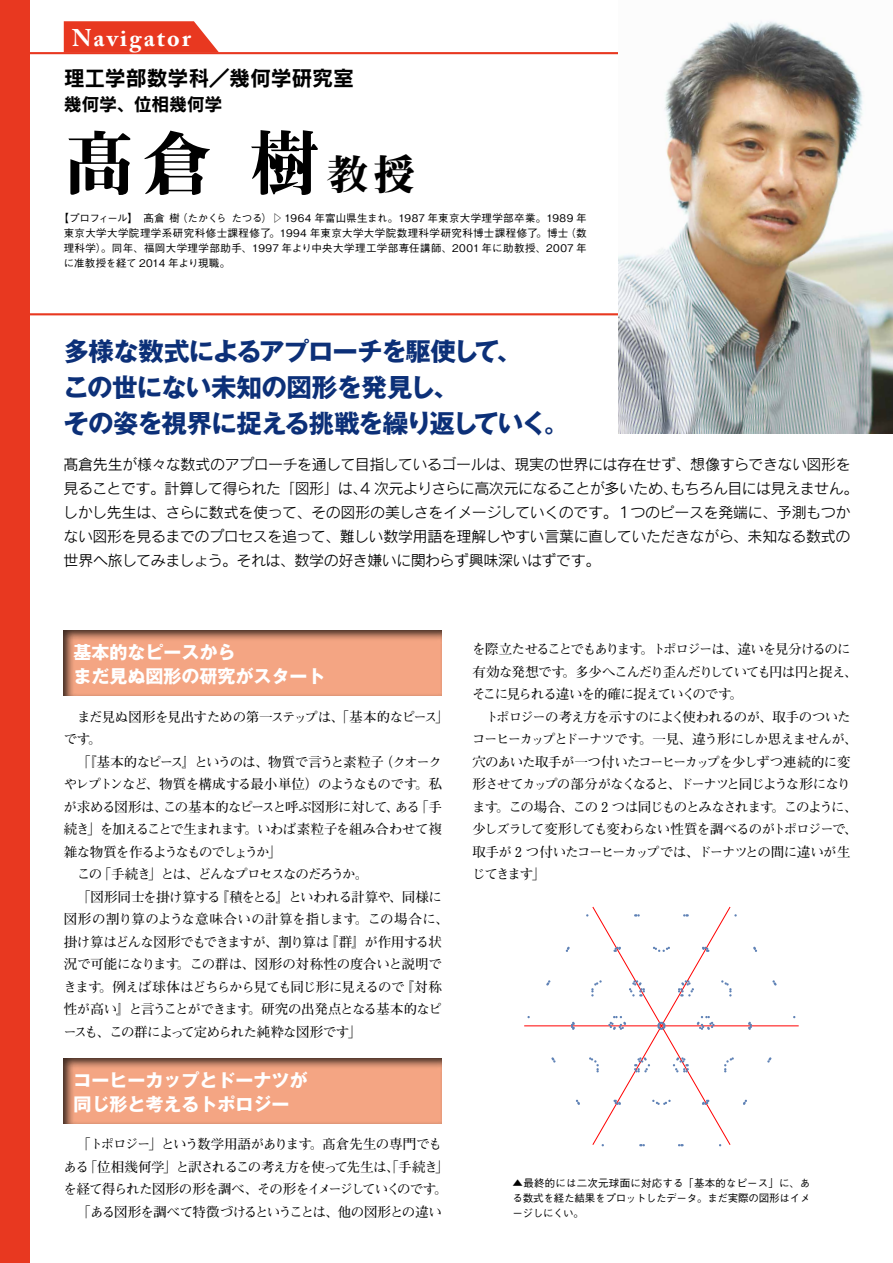
<style>
.page{position:relative;width:893px;height:1263px;background:#fff}
.page>*{position:absolute;margin:0;border:0;box-sizing:border-box;transform-origin:0 0}
.t1{font:70.5px "Midashi Min Pro MA31";color:#000}
.t2{font:42px "Midashi Min Pro MA31";color:#000}
.t3{font:700 25.5px/36px "Gothic MB101 Pro";letter-spacing:-.035em;color:#0c3078}
.t4{font:700 24px "Adobe Caslon Pro";letter-spacing:.09em;color:#fff}
.t5{font:21px "Rodin Pro B";letter-spacing:-.01em;color:#000}
.t6{font:700 18px/24px "Gothic MB101 Pro";color:#fff}
.t7{font:18px "Rodin Pro B";letter-spacing:-.015em;color:#000}
.t8{font:15px/24px "Rodin Pro M";letter-spacing:-.03em;color:#000}
.t9{font:700 13.5px/22.5px "Futo Min A101 Pro";letter-spacing:-.07em;color:#000}
.t10{font:700 13.5px/22.5px "Futo Min A101 Pro";letter-spacing:-.02em;color:#000}
.t11{font:700 13.5px/22.5px "Futo Min A101 Pro";letter-spacing:-.035em;color:#000}
.t12{font:700 13.5px/22.5px "Futo Min A101 Pro";letter-spacing:-.03em;color:#000}
.t13{font:700 13.5px/22.5px "Futo Min A101 Pro";letter-spacing:-.1em;color:#000}
.t14{font:700 13.5px "Futo Min A101 Pro";letter-spacing:-.105em;color:#000}
.t15{font:700 13.5px "Futo Min A101 Pro";letter-spacing:-.12em;color:#000}
.t16{font:700 13.5px "Futo Min A101 Pro";letter-spacing:-.11em;color:#000}
.t17{font:700 13.5px "Futo Min A101 Pro";letter-spacing:-.095em;color:#000}
.t18{font:700 13.5px "Futo Min A101 Pro";letter-spacing:-.025em;color:#000}
.t19{font:700 13.5px "Futo Min A101 Pro";letter-spacing:-.125em;color:#000}
.t20{font:700 13.5px "Futo Min A101 Pro";letter-spacing:-.015em;color:#000}
.t21{font:500 10.5px/15px "Gothic BBB Pro";letter-spacing:.02em;color:#000}
.t22{font:500 10.5px "Gothic BBB Pro";letter-spacing:-.065em;color:#000}
.s1{font-size:70.5px}
</style>
<div class="page">
<hr style="left:0;top:52px;width:850px;height:2px;background:#e83820">
<hr style="left:0;top:313px;width:850px;height:2px;background:#e83820">
<svg style="left:64px;top:21px;width:155px;height:31px;background:#ea4934"></svg>
<div style="left:0;top:0;width:30px;height:1263px;background:#e83820"></div>
<div style="left:63px;top:628px;width:381px;height:68px;background:#000;opacity:.75"></div>
<div style="left:63px;top:1056px;width:381px;height:67px;background:#000;opacity:.75"></div>
<img style="left:619px;top:21px;width:274px;height:413px">
<hr style="left:525px;top:1025px;width:273px;height:1px;background:#f00">
<svg style="left:753px;top:947px;width:4px;height:5px"></svg>
<svg style="left:772px;top:980px;width:5px;height:5px"></svg>
<svg style="left:748px;top:1022px;width:4px;height:8px"></svg>
<svg style="left:767px;top:1057px;width:4px;height:5px"></svg>
<svg style="left:743px;top:1100px;width:4px;height:5px"></svg>
<svg style="left:566px;top:947px;width:4px;height:5px"></svg>
<svg style="left:546px;top:980px;width:4px;height:5px"></svg>
<svg style="left:571px;top:1022px;width:4px;height:8px"></svg>
<svg style="left:551px;top:1057px;width:4px;height:5px"></svg>
<svg style="left:576px;top:1100px;width:4px;height:5px"></svg>
<svg style="left:586px;top:907px;width:151px;height:239px"></svg>
<h3 class="t4" style="left:72px;top:23px;width:120px">Navigator</h3>
<h3 class="t5" style="left:64px;top:64px;width:292px">理工学部数学科／幾何学研究室</h3>
<h3 class="t7" style="left:64px;top:92px;width:160px">幾何学、位相幾何学</h3>
<h2 class="t2" style="left:249px;top:142px;width:167px"><span class="s1">樹</span>教授</h2>
<h1 class="t1" style="left:64px;top:109px;width:150px">髙倉</h1>
<p class="t22" style="left:59px;top:209px;width:108px">【プロフィール】　髙倉</p>
<p class="t21" style="left:177px;top:209px;width:51px">（たかくら</p>
<p class="t21" style="left:169px;top:209px;width:12px">樹</p>
<p class="t21" style="left:231px;top:209px;width:357px">たつる）▷1964 年富山県生まれ。1987 年東京大学理学部卒業。1989 年</p>
<p class="t21" style="left:566px;top:224px;width:23px">（数</p>
<p class="t21" style="left:64px;top:224px;width:524px">東京大学大学院理学系研究科修士課程修了。1994 年東京大学大学院数理科学研究科博士課程修了。博士<br>理科学）。同年、福岡大学理学部助手、1997 年より中央大学理工学部専任講師、2001 年に助教授、2007 年に准教授を経て 2014 年より現職。</p>
<h3 class="t3" style="left:63px;top:330px;width:507px">多様な数式によるアプローチを駆使して、<br>この世にない未知の図形を発見し、<br>その姿を視界に捉える挑戦を繰り返していく。</h3>
<p class="t8" style="left:670px;top:452px;width:190px;text-indent:-606px">髙倉先生が様々な数式のアプローチを通して目指しているゴールは、現実の世界には存在せず、想像すらできない図形をもちろん目には見えません。</p>
<p class="t8" style="left:63px;top:476px;width:789px">見ることです。計算して得られた「図形」は 4、次元よりさらに高次元になることが多いため、<br>しかし先生は、さらに数式を使って、その図形の美しさをイメージしていくのです。１つのピースを発端に、予測もつかない図形を見るまでのプロセスを追って、難しい数学用語を理解しやすい言葉に直していただきながら、未知なる数式の世界へ旅してみましょう。それは、数学の好き嫌いに関わらず興味深いはずです。</p>
<h3 class="t6" style="left:73px;top:638px;width:254px">基本的なピースから<br>まだ見ぬ図形の研究がスタート</h3>
<p class="t11" style="left:88px;top:703px;width:351px;text-indent:-11px">まだ見ぬ図形を見出すための第一ステップは、「基本的なピース。</p>
<p class="t9" style="left:435px;top:703px;width:15px">「</p>
<p class="t9" style="left:64px;top:726px;width:28px">です</p>
<p class="t9" style="left:379px;top:748px;width:64px">（クオーク</p>
<p class="t9" style="left:77px;top:748px;width:308px">「『基本的なピース』というのは、物質で言うと素粒子</p>
<p class="t9" style="left:415px;top:771px;width:28px;text-indent:-351px">やレプトンなど、物質を構成する最小単位）のようなものです<br>「手</p>
<p class="t9" style="left:415px;top:771px;width:28px">。私</p>
<p class="t18" style="left:64px;top:796px;width:106px">が求める図形は、</p>
<p class="t9" style="left:163px;top:793px;width:238px">この基本的なピースと呼ぶ図形に対して、</p>
<p class="t9" style="left:395px;top:793px;width:27px">ある</p>
<p class="t9" style="left:87px;top:816px;width:161px">」を加えることで生まれます</p>
<p class="t10" style="left:244px;top:816px;width:199px">。いわば素粒子を組み合わせて複</p>
<p class="t9" style="left:64px;top:816px;width:27px">続き</p>
<p class="t15" style="left:64px;top:841px;width:219px">雑な物質を作るようなものでしょうか「</p>
<p class="t16" style="left:148px;top:863px;width:221px">」とは、どんなプロセスなのだろうか。</p>
<p class="t9" style="left:98px;top:861px;width:54px">「手続き</p>
<p class="t9" style="left:77px;top:861px;width:27px">この</p>
<p class="t10" style="left:77px;top:884px;width:145px">「図形同士を掛け算する</p>
<p class="t9" style="left:215px;top:884px;width:228px">『積をとる』といわれる計算や、同様に</p>
<p class="t10" style="left:325px;top:906px;width:119px;text-indent:-261px">図形の割り算のような意味合いの計算を指します<br>『群』が作用する状</p>
<p class="t9" style="left:355px;top:906px;width:96px">。この場合に、</p>
<p class="t12" style="left:177px;top:929px;width:266px;text-indent:-113px">掛け算はどんな図形でもできますが、割り算は<br>。この群は、図形の対称性の度合いと説明で</p>
<p class="t11" style="left:64px;top:951px;width:117px">況で可能になります</p>
<p class="t9" style="left:400px;top:974px;width:43px">『対称</p>
<p class="t9" style="left:99px;top:974px;width:307px">。例えば球体はどちらから見ても同じ形に見えるので</p>
<p class="t9" style="left:64px;top:974px;width:40px">きます</p>
<p class="t11" style="left:248px;top:996px;width:195px">。研究の出発点となる基本的なピ</p>
<p class="t9" style="left:64px;top:996px;width:299px">性が高い』と言うことができます<br>ースも、この群によって定められた純粋な図形です「</p>
<h3 class="t6" style="left:73px;top:1066px;width:236px">コーヒーカップとドーナツが同じ形と考えるトポロジー</h3>
<p class="t20" style="left:310px;top:1133px;width:134px">。髙倉先生の専門でも</p>
<p class="t9" style="left:77px;top:1131px;width:75px">「トポロジー</p>
<p class="t9" style="left:149px;top:1131px;width:165px">」という数学用語があります</p>
<p class="t9" style="left:84px;top:1153px;width:355px">「位相幾何学」と訳されるこの考え方を使って先生は、「手続き</p>
<p class="t9" style="left:435px;top:1153px;width:15px">「</p>
<p class="t9" style="left:64px;top:1153px;width:27px">ある</p>
<p class="t9" style="left:77px;top:1176px;width:366px;text-indent:-14px">を経て得られた図形の形を調べ、その形をイメージしていくのです「ある図形を調べて特徴づけるということは、他の図形との違い</p>
<p class="t9" style="left:434px;top:1176px;width:15px">。</p>
<p class="t17" style="left:640px;top:638px;width:212px">。トポロジーは、違いを見分けるのに</p>
<p class="t13" style="left:563px;top:636px;width:296px;text-indent:-90px">を際立たせることでもあります<br>。多少へこんだり歪んだりしていても円は円と捉え、</p>
<p class="t18" style="left:472px;top:661px;width:94px">有効な発想です</p>
<p class="t9" style="left:472px;top:681px;width:261px">そこに見られる違いを的確に捉えていくのです</p>
<p class="t9" style="left:485px;top:703px;width:367px">トポロジーの考え方を示すのによく使われるのが、取手のついた</p>
<p class="t9" style="left:639px;top:726px;width:220px">。一見、違う形にしか思えませんが、</p>
<p class="t9" style="left:729px;top:681px;width:15px">。</p>
<p class="t19" style="left:472px;top:728px;width:171px">コーヒーカップとドーナツです</p>
<p class="t9" style="left:472px;top:748px;width:380px">穴のあいた取手が一つ付いたコーヒーカップを少しずつ連続的に変</p>
<p class="t14" style="left:472px;top:773px;width:380px">形させてカップの部分がなくなると、ドーナツと同じような形になり</p>
<p class="t9" style="left:771px;top:794px;width:87px">。このように、</p>
<p class="t9" style="left:496px;top:794px;width:279px">。この場合、この 2 つは同じものとみなされます</p>
<p class="t9" style="left:472px;top:794px;width:387px">ます<br>少しズラして変形しても変わらない性質を調べるのがトポロジーで、取手が 2 つ付いたコーヒーカップでは、ドーナツとの間に違いが生じてきます「</p>
<p class="t21" style="left:512px;top:1174px;width:300px;text-align:justify">▲最終的には二次元球面に対応する「基本的なピース」に、ある数式を経た結果をプロットしたデータ。まだ実際の図形はイメージしにくい。</p>
</div>
